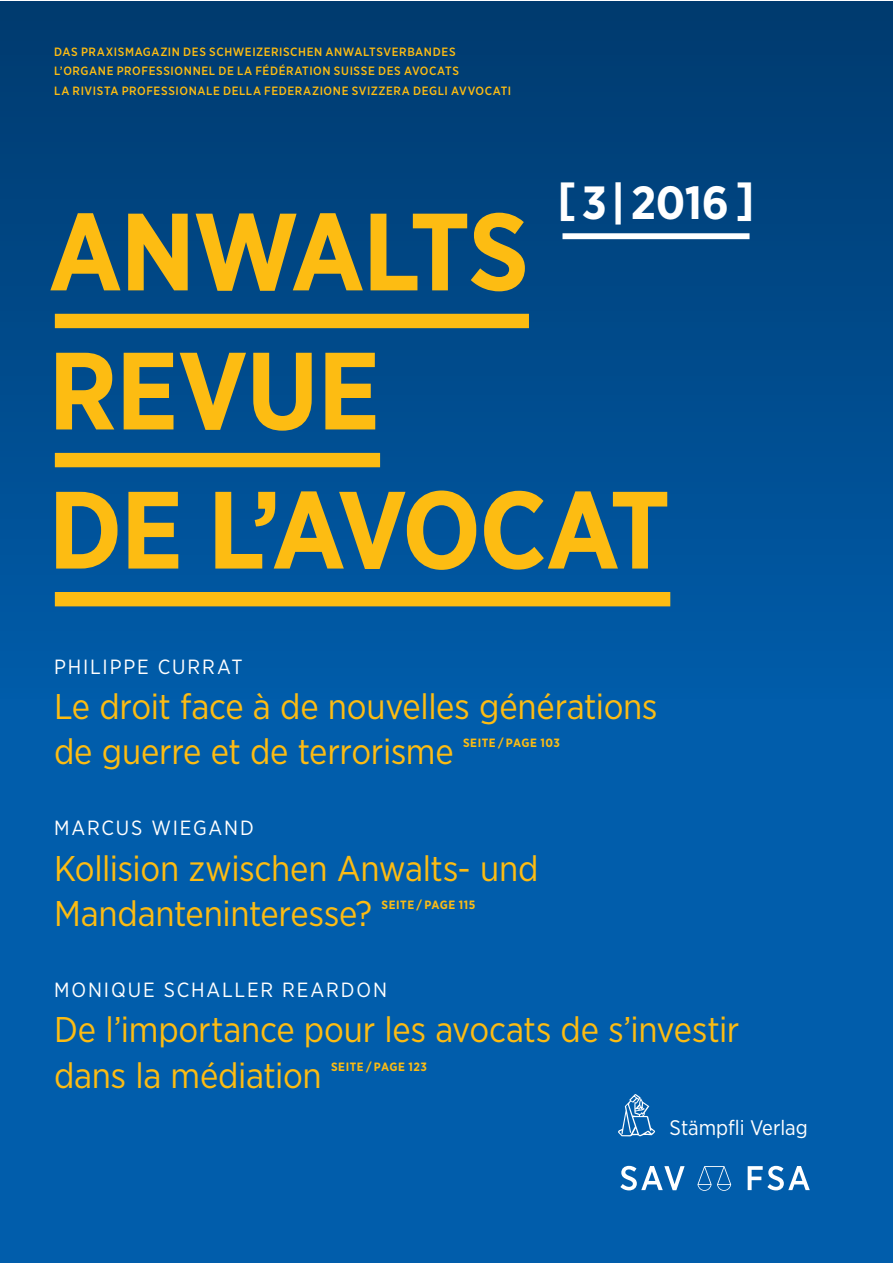
<style>
.page{position:relative;width:893px;height:1263px;background:#fff}
.page>*{position:absolute;margin:0;border:0;box-sizing:border-box;transform-origin:0 0}
.t1{font:700 109.65px/139.1px "Gotham Narrow";color:#fdbc12}
.t2{font:700 46.5px "Gotham Narrow";color:#fff}
.t3{font:35.7px/45.5px "Gotham Narrow";letter-spacing:-.01em;color:#fdbc12}
.t4{font:21px "Gotham Narrow";color:#fff}
.t5{font:20.55px "Gotham Narrow";color:#fff}
.t6{font:500 12px/19.5px "Gotham Narrow";color:#fdbc12}
.t7{font:700 12px "Gotham Narrow";letter-spacing:.045em;color:#fdbc12}
</style>
<div class="page">
<div style="left:0;top:1px;width:892px;height:1262px;background:#015dab"></div>
<div style="left:0;top:1px;width:892px;height:703px;background:linear-gradient(to bottom,#003a6e,#005ca9)"></div>
<div style="left:55px;top:314px;width:474px;height:14px;background:#fdbc12"></div>
<div style="left:55px;top:453px;width:325px;height:14px;background:#fdbc12"></div>
<div style="left:55px;top:592px;width:615px;height:14px;background:#fdbc12"></div>
<svg style="left:620px;top:1166px;width:65px;height:24px"></svg>
<svg style="left:748px;top:1166px;width:62px;height:24px"></svg>
<svg style="left:697px;top:1166px;width:34px;height:25px"></svg>
<svg style="left:618px;top:1094px;width:37px;height:42px"></svg>
<div style="left:562px;top:233px;width:187px;height:6px;background:#fff"></div>
<p class="t6" style="left:54px;top:42px;width:458px">DAS PRAXISMAGAZIN DES SCHWEIZERISCHEN ANWALTSVERBANDES<br>L’ORGANE PROFESSIONNEL DE LA FÉDÉRATION SUISSE DES AVOCATS<br>LA RIVISTA PROFESSIONALE DELLA FEDERAZIONE SVIZZERA DEGLI AVVOCATI</p>
<h2 class="t2" style="left:557px;top:173px;width:198px">[3|2016]</h2>
<h1 class="t1" style="left:48px;top:181px;width:623px">ANWALTS<br>REVUE<br>DE L’AVOCAT</h1>
<h3 class="t5" style="left:54px;top:653px;width:190px">PHILIPPE CURRAT</h3>
<h3 class="t3" style="left:54px;top:683px;width:605px">Le droit face à de nouvelles générations de guerre et de terrorisme</h3>
<p class="t7" style="left:463px;top:735px;width:98px">SEITE / PAGE 103</p>
<h3 class="t5" style="left:54px;top:815px;width:201px">MARCUS WIEGAND</h3>
<h3 class="t3" style="left:54px;top:845px;width:486px">Kollision zwischen Anwalts- und<br>Mandanteninteresse?</h3>
<p class="t7" style="left:381px;top:897px;width:95px">SEITE / PAGE 115</p>
<h3 class="t5" style="left:54px;top:977px;width:334px">MONIQUE SCHALLER REARDON</h3>
<h3 class="t3" style="left:54px;top:1006px;width:687px">De l’importance pour les avocats de s’investir dans la médiation</h3>
<p class="t7" style="left:331px;top:1059px;width:97px">SEITE / PAGE 123</p>
<h3 class="t4" style="left:669px;top:1114px;width:140px">Stämpfli Verlag</h3>
</div>
